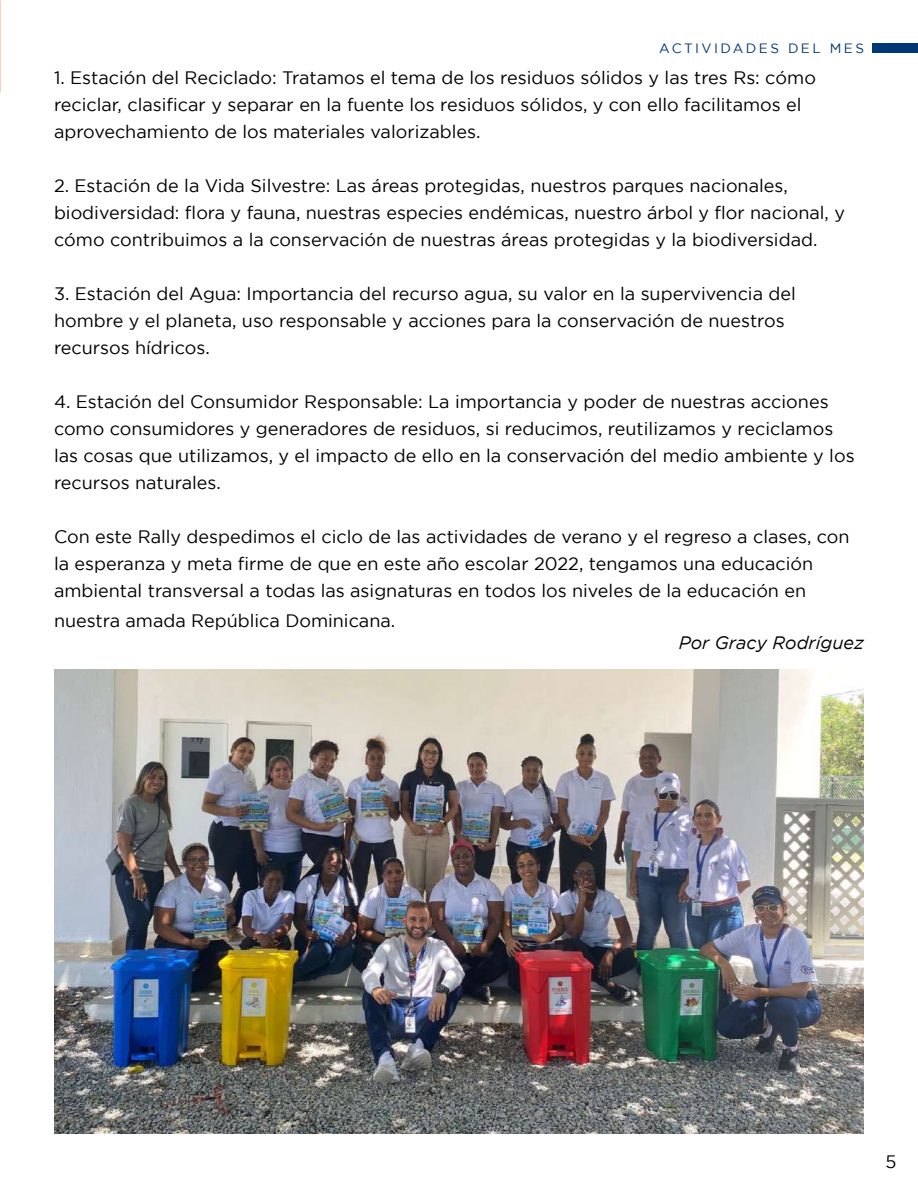
<style>
.page{position:relative;width:918px;height:1188px;background:#fff}
.page>*{position:absolute;margin:0;border:0;box-sizing:border-box;transform-origin:0 0}
.t1{font:18px/27px "Gotham";color:#000}
.t2{font:italic 18px "Gotham";color:#000}
.t3{font:13.5px "Gotham";letter-spacing:.18em;color:#003876}
</style>
<div class="page">
<img style="left:54px;top:670px;width:810px;height:464px">
<div style="left:873px;top:43px;width:45px;height:10px;background:#003876"></div>
<p class="t3" style="left:659px;top:41px;width:206px">ACTIVIDADES DEL MES</p>
<p class="t1" style="left:54px;top:64px;width:763px">1. Estación del Reciclado: Tratamos el tema de los residuos sólidos y las tres Rs: cómo reciclar, clasificar y separar en la fuente los residuos sólidos, y con ello facilitamos el aprovechamiento de los materiales valorizables.</p>
<p class="t1" style="left:54px;top:172px;width:793px">2. Estación de la Vida Silvestre: Las áreas protegidas, nuestros parques nacionales, biodiversidad: flora y fauna, nuestras especies endémicas, nuestro árbol y flor nacional, y cómo contribuimos a la conservación de nuestras áreas protegidas y la biodiversidad.</p>
<p class="t1" style="left:54px;top:280px;width:743px">3. Estación del Agua: Importancia del recurso agua, su valor en la supervivencia del hombre y el planeta, uso responsable y acciones para la conservación de nuestros recursos hídricos.</p>
<p class="t1" style="left:54px;top:388px;width:802px">4. Estación del Consumidor Responsable: La importancia y poder de nuestras acciones como consumidores y generadores de residuos, si reducimos, reutilizamos y reciclamos las cosas que utilizamos, y el impacto de ello en la conservación del medio ambiente y los recursos naturales.</p>
<p class="t1" style="left:54px;top:523px;width:797px">Con este Rally despedimos el ciclo de las actividades de verano y el regreso a clases, con la esperanza y meta firme de que en este año escolar 2022, tengamos una educación ambiental transversal a todas las asignaturas en todos los niveles de la educación en</p>
<p class="t1" style="left:54px;top:607px;width:343px">nuestra amada República Dominicana.</p>
<p class="t2" style="left:679px;top:633px;width:187px">Por Gracy Rodríguez</p>
<p class="t1" style="left:885px;top:1147px;width:13px">5</p>
</div>
